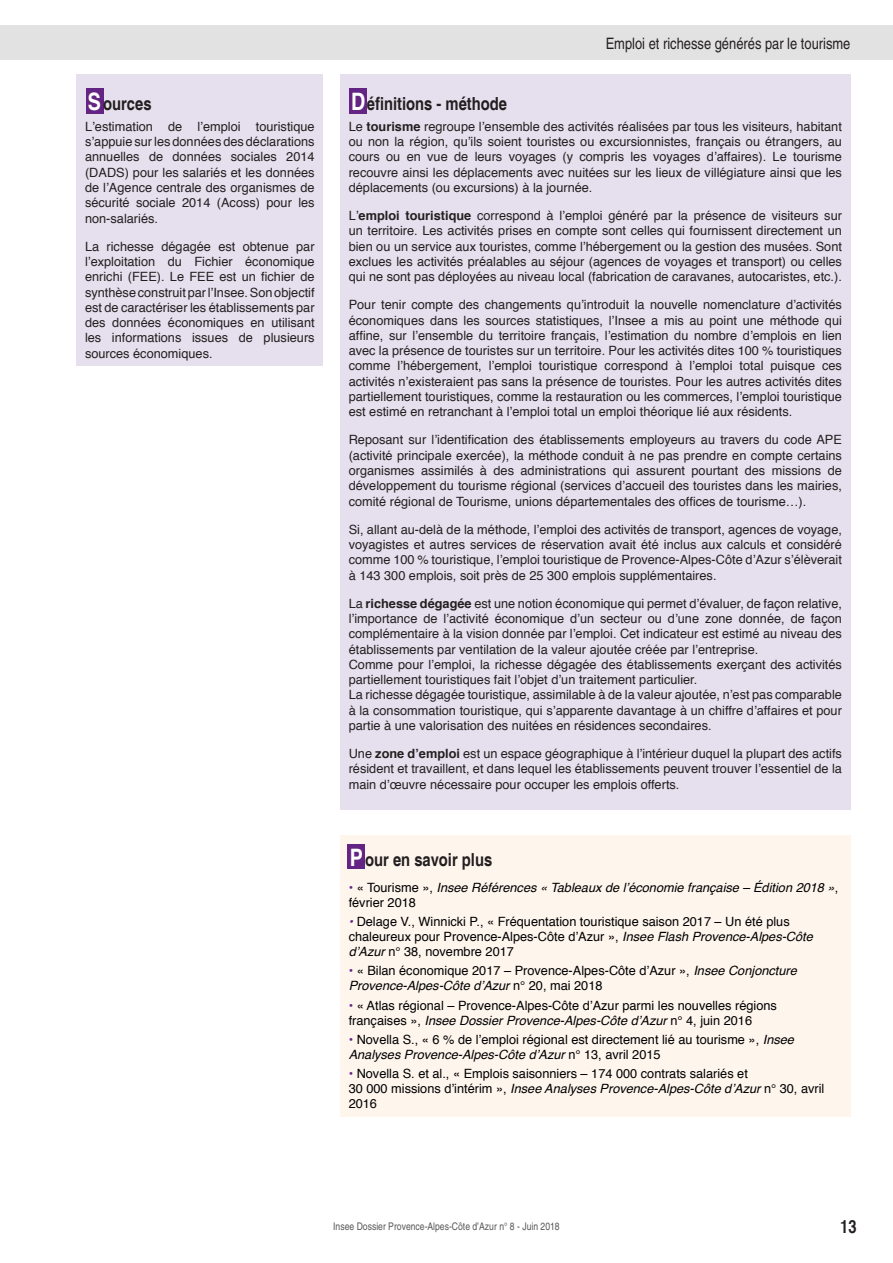
<style>
.page{position:relative;width:893px;height:1263px;background:#fff}
.page>*{position:absolute;margin:0;border:0;box-sizing:border-box;transform-origin:0 0}
.t1{font:700 condensed 18px "Helvetica";color:#231f20}
.t2{font:condensed 15.75px "Helvetica";color:#231f20}
.t3{font:12.75px/15.3px "Helvetica";color:#231f20;text-align:justify}
.t4{font:12.75px/15px "Helvetica";color:#000001}
.t5{font:italic 12.75px/15px "Helvetica";color:#000001}
.t6{font:condensed 10.5px "Helvetica";color:#57585a}
.s1{font-size:24px;color:#fff}
.s2{font-weight:700}
.s3{font-style:normal;color:#642483}
.s4{font-style:normal}
.s5{font-style:italic;color:#642483}
.s6{font-style:italic}
.s7{color:#642483}
</style>
<div class="page">
<div style="left:0;top:26px;width:893px;height:34px;background:#e2e2e2"></div>
<div style="left:340px;top:74px;width:510px;height:736px;background:#e6dfed"></div>
<div style="left:350px;top:89px;width:17px;height:25px;background:#642483"></div>
<div style="left:77px;top:74px;width:246px;height:292px;background:#e6dfed"></div>
<div style="left:86px;top:89px;width:17px;height:25px;background:#642483"></div>
<div style="left:340px;top:836px;width:510px;height:281px;background:#fef5ed"></div>
<div style="left:348px;top:845px;width:17px;height:24px;background:#642483"></div>
<h1 class="t1" style="left:88px;top:93px;width:65px"><span class="s1">S</span>ources</h1>
<p class="t3" style="left:85px;top:119px;width:231px">L’estimation de l’emploi touristique s’appuie sur les données des déclarations annuelles de données sociales 2014 (DADS) pour les salariés et les données de l’Agence centrale des organismes de sécurité sociale 2014 (Acoss) pour les non-salariés.</p>
<p class="t3" style="left:85px;top:239px;width:231px">La richesse dégagée est obtenue par l’exploitation du Fichier économique enrichi (FEE). Le FEE est un fichier de synthèseconstruitparl’Insee.Sonobjectif est de caractériser les établissements par des données économiques en utilisant les informations issues de plusieurs sources économiques.</p>
<h1 class="t1" style="left:351px;top:93px;width:157px"><span class="s1">D</span>éfinitions - méthode</h1>
<p class="t2" style="left:606px;top:34px;width:246px">Emploi et richesse générés par le tourisme</p>
<p class="t3" style="left:349px;top:119px;width:495px">Le <span class="s2">tourisme</span> regroupe l’ensemble des activités réalisées par tous les visiteurs, habitant ou non la région, qu’ils soient touristes ou excursionnistes, français ou étrangers, au cours ou en vue de leurs voyages (y compris les voyages d’affaires). Le tourisme recouvre ainsi les déplacements avec nuitées sur les lieux de villégiature ainsi que les déplacements (ou excursions) à la journée.</p>
<p class="t3" style="left:349px;top:208px;width:495px">L’<span class="s2">emploi touristique</span> correspond à l’emploi généré par la présence de visiteurs sur un territoire. Les activités prises en compte sont celles qui fournissent directement un bien ou un service aux touristes, comme l’hébergement ou la gestion des musées. Sont exclues les activités préalables au séjour (agences de voyages et transport) ou celles qui ne sont pas déployées au niveau local (fabrication de caravanes, autocaristes, etc.).</p>
<p class="t3" style="left:349px;top:298px;width:495px">Pour tenir compte des changements qu’introduit la nouvelle nomenclature d’activités économiques dans les sources statistiques, l’Insee a mis au point une méthode qui affine, sur l’ensemble du territoire français, l’estimation du nombre d’emplois en lien avec la présence de touristes sur un territoire. Pour les activités dites 100 % touristiques comme l’hébergement, l’emploi touristique correspond à l’emploi total puisque ces activités n’existeraient pas sans la présence de touristes. Pour les autres activités dites partiellement touristiques, comme la restauration ou les commerces, l’emploi touristique est estimé en retranchant à l’emploi total un emploi théorique lié aux résidents.</p>
<p class="t3" style="left:349px;top:433px;width:495px">Reposant sur l’identification des établissements employeurs au travers du code APE (activité principale exercée), la méthode conduit à ne pas prendre en compte certains organismes assimilés à des administrations qui assurent pourtant des missions de développement du tourisme régional (services d’accueil des touristes dans les mairies, comité régional de Tourisme, unions départementales des offices de tourisme…).</p>
<p class="t3" style="left:349px;top:522px;width:495px">Si, allant au-delà de la méthode, l’emploi des activités de transport, agences de voyage, voyagistes et autres services de réservation avait été inclus aux calculs et considéré comme 100 % touristique, l’emploi touristique de Provence-Alpes-Côte d’Azur s’élèverait à 143 300 emplois, soit près de 25 300 emplois supplémentaires.</p>
<p class="t3" style="left:349px;top:596px;width:495px;text-align:left">La <span class="s2">richesse dégagée</span> est une notion économique qui permet d’évaluer, de façon relative, l’importance de l’activité économique d’un secteur ou d’une zone donnée, de façon complémentaire à la vision donnée par l’emploi. Cet indicateur est estimé au niveau des établissements par ventilation de la valeur ajoutée créée par l’entreprise.<br>Comme pour l’emploi, la richesse dégagée des établissements exerçant des activités partiellement touristiques fait l’objet d’un traitement particulier.<br>La richesse dégagée touristique, assimilable à de la valeur ajoutée, n’est pas comparable à la consommation touristique, qui s’apparente davantage à un chiffre d’affaires et pour partie à une valorisation des nuitées en résidences secondaires.</p>
<p class="t3" style="left:349px;top:746px;width:495px">Une <span class="s2">zone d’emploi</span> est un espace géographique à l’intérieur duquel la plupart des actifs résident et travaillent, et dans lequel les établissements peuvent trouver l’essentiel de la main d’œuvre nécessaire pour occuper les emplois offerts.</p>
<h1 class="t1" style="left:350px;top:849px;width:144px"><span class="s1">P</span>our en savoir plus</h1>
<p class="t5" style="left:349px;top:880px;width:491px"><span class="s3">•</span> <span class="s4">« Tourisme »,</span> Insee Références « Tableaux de l’économie française – Édition 2018 »<span class="s4">, février 2018</span></p>
<p class="t4" style="left:349px;top:915px;width:466px"><span class="s5">•</span> Delage V., Winnicki P., « Fréquentation touristique saison 2017 – Un été plus chaleureux pour Provence-Alpes-Côte d’Azur », <span class="s6">Insee Flash Provence-Alpes-Côte d’Azur</span> n° 38, novembre 2017</p>
<p class="t4" style="left:349px;top:964px;width:450px"><span class="s7">•</span> « Bilan économique 2017 – Provence-Alpes-Côte d’Azur », <span class="s6">Insee Conjoncture<br>Provence-Alpes-Côte d’Azur</span> n° 20, mai 2018</p>
<p class="t4" style="left:349px;top:998px;width:430px"><span class="s7">•</span> « Atlas régional – Provence-Alpes-Côte d’Azur parmi les nouvelles régions françaises », <span class="s6">Insee Dossier Provence-Alpes-Côte d’Azur</span> n° 4, juin 2016</p>
<p class="t4" style="left:349px;top:1032px;width:447px"><span class="s7">•</span> Novella S., « 6 % de l’emploi régional est directement lié au tourisme », <span class="s6">Insee<br>Analyses Provence-Alpes-Côte d’Azur</span> n° 13, avril 2015</p>
<p class="t4" style="left:349px;top:1066px;width:477px"><span class="s7">•</span> Novella S. et al., « Emplois saisonniers – 174 000 contrats salariés et<br>30 000 missions d’intérim », <span class="s6">Insee Analyses Provence-Alpes-Côte d’Azur</span> n° 30, avril<br>2016</p>
<p class="t6" style="left:333px;top:1221px;width:228px">Insee Dossier Provence-Alpes-Côte d’Azur n° 8 - Juin 2018</p>
<h1 class="t1" style="left:840px;top:1216px;width:18px">13</h1>
</div>
